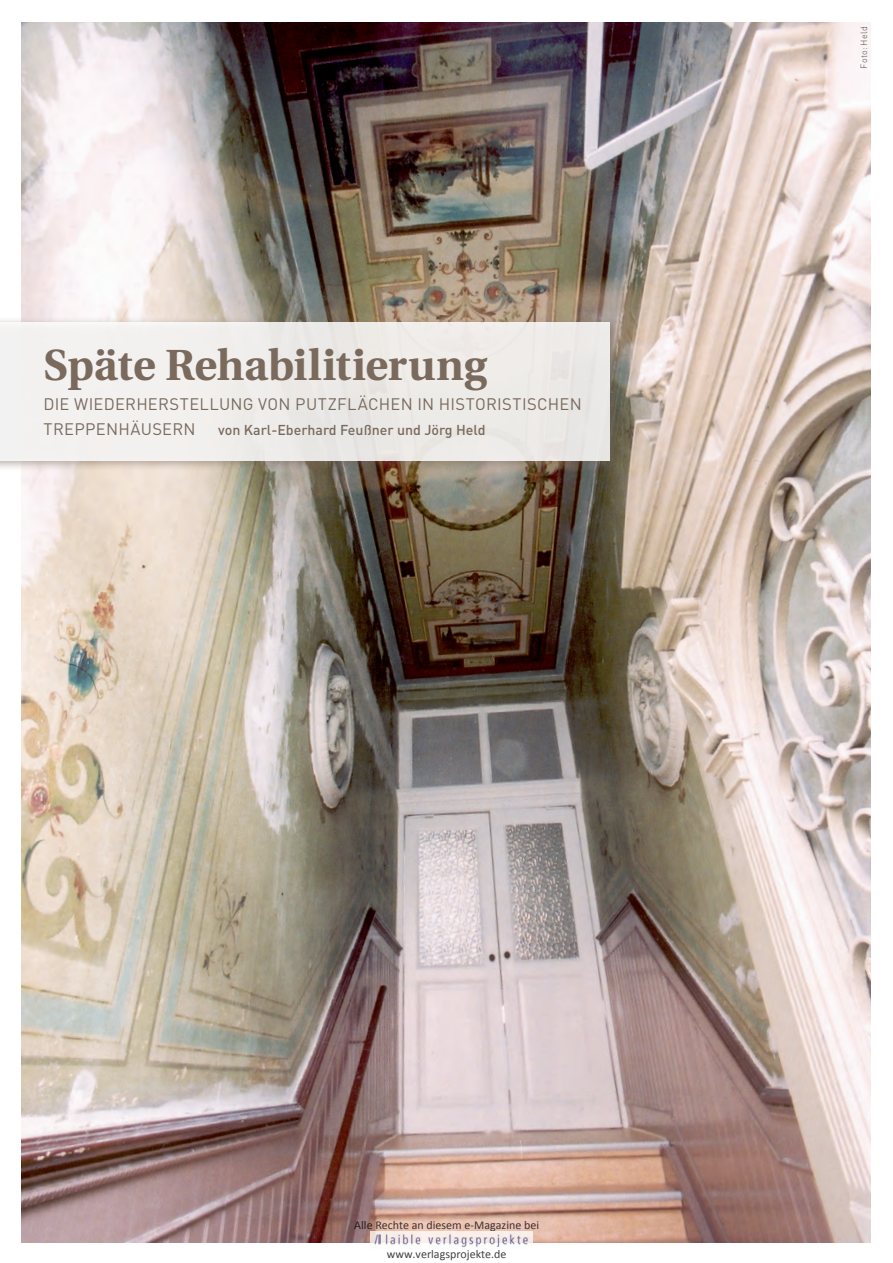
<style>
.page{position:relative;width:893px;height:1263px;background:#fff}
.page>*{position:absolute;margin:0;border:0;box-sizing:border-box;transform-origin:0 0}
.t1{font:700 43.5px "Utopia";letter-spacing:-.005em;color:#7a6a5d}
.t2{font:16.5px "DIN";letter-spacing:.03em;color:#7a6a5d}
.t3{font:500 14.1px "DIN";color:#7a6a5d}
.t4{font:12px "Calibri";color:#000}
.t5{font:300 9px "DIN";letter-spacing:.025em;color:#4b4c4d}
</style>
<div class="page">
<img style="left:22px;top:22px;width:849px;height:1220px">
<div style="left:0;top:316px;width:621px;height:156px;background:#7a6a5d;opacity:.51"></div>
<div style="left:0;top:322px;width:610px;height:139px;background:#efece9"></div>
<img style="left:370px;top:1232px;width:162px;height:16px">
<h1 class="t1" style="left:44px;top:340px;width:445px">Späte Rehabilitierung</h1>
<p class="t2" style="left:44px;top:394px;width:163px">DIE WIEDERH ERSTELLU</p>
<p class="t2" style="left:230px;top:394px;width:105px">NG VON PUTZFL</p>
<p class="t2" style="left:358px;top:394px;width:226px">ÄCH EN IN H ISTORISTISCH EN</p>
<p class="t2" style="left:44px;top:419px;width:154px">TREPP ENHÄUSERN</p>
<p class="t3" style="left:218px;top:421px;width:269px">von Karl-Eberhard Feußner und Jörg Held</p>
<p class="t5" style="left:858px;top:69px;width:44px;rotate:-90deg">Foto: Held</p>
<p class="t4" style="left:354px;top:1220px;width:186px">Alle Rechte an diesem e‐Magazine bei</p>
<p class="t4" style="left:387px;top:1249px;width:121px">www.verlagsprojekte.de</p>
</div>
